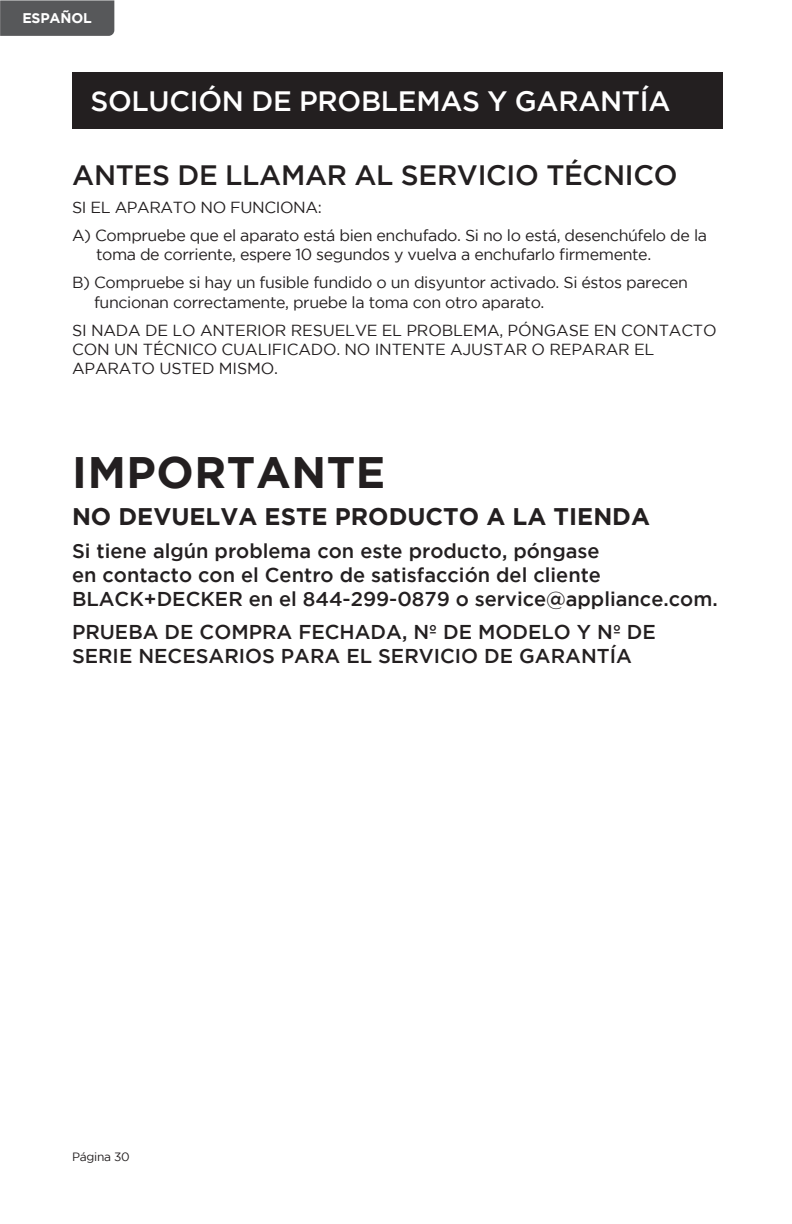
<style>
.page{position:relative;width:792px;height:1224px;background:#fff}
.page>*{position:absolute;margin:0;border:0;box-sizing:border-box;transform-origin:0 0}
.t1{font:700 44px "Gotham";letter-spacing:.015em;color:#231f20}
.t2{font:500 28px "Gotham";letter-spacing:-.01em;color:#231f20}
.t3{font:500 28px "Gotham";letter-spacing:-.01em;color:#fff}
.body_copy{font:700 24px "Gotham";color:#231f20}
.body_copy-2{font:500 20px/24px "Gotham";color:#231f20}
.body_copy-3{font:16px/19.2px "Gotham";letter-spacing:-.025em;color:#231f20}
.t4{font:700 14px "Gotham";letter-spacing:-.01em;color:#fff}
.t5{font:12px "Gotham";letter-spacing:-.025em;color:#231f20}
</style>
<div class="page">
<div style="left:0;top:0;width:114px;height:36px;background:#57585a"></div>
<div style="left:72px;top:73px;width:650px;height:56px;background:#231f20"></div>
<p class="t4" style="left:22px;top:10px;width:71px">ESPAÑOL</p>
<p class="t3" style="left:91px;top:85px;width:581px">SOLUCIÓN DE PROBLEMAS Y GARANTÍA</p>
<p class="t2" style="left:72px;top:159px;width:607px">ANTES DE LLAMAR AL SERVICIO TÉCNICO</p>
<p class="body_copy-3" style="left:72px;top:197px;width:251px">SI EL APARATO NO FUNCIONA:</p>
<p class="body_copy-3" style="left:96px;top:225px;width:613px;text-indent:-24px">A) Compruebe que el aparato está bien enchufado. Si no lo está, desenchúfelo de la toma de corriente, espere 10 segundos y vuelva a enchufarlo firmemente.</p>
<p class="body_copy-3" style="left:94px;top:273px;width:596px;text-indent:-22px">B) Compruebe si hay un fusible fundido o un disyuntor activado. Si éstos parecen funcionan correctamente, pruebe la toma con otro aparato.</p>
<p class="body_copy-3" style="left:72px;top:320px;width:646px">SI NADA DE LO ANTERIOR RESUELVE EL PROBLEMA, PÓNGASE EN CONTACTO<br>CON UN TÉCNICO CUALIFICADO. NO INTENTE AJUSTAR O REPARAR EL<br>APARATO USTED MISMO.</p>
<p class="t1" style="left:72px;top:447px;width:315px">IMPORTANTE</p>
<p class="body_copy" style="left:72px;top:503px;width:580px">NO DEVUELVA ESTE PRODUCTO A LA TIENDA</p>
<p class="body_copy-2" style="left:72px;top:539px;width:647px">Si tiene algún problema con este producto, póngase<br>en contacto con el Centro de satisfacción del cliente<br>BLACK+DECKER en el 844-299-0879 o service@appliance.com.</p>
<p class="body_copy-2" style="left:72px;top:620px;width:585px">PRUEBA DE COMPRA FECHADA, Nº DE MODELO Y Nº DE<br>SERIE NECESARIOS PARA EL SERVICIO DE GARANTÍA</p>
<p class="t5" style="left:72px;top:1150px;width:59px">Página 30</p>
</div>
